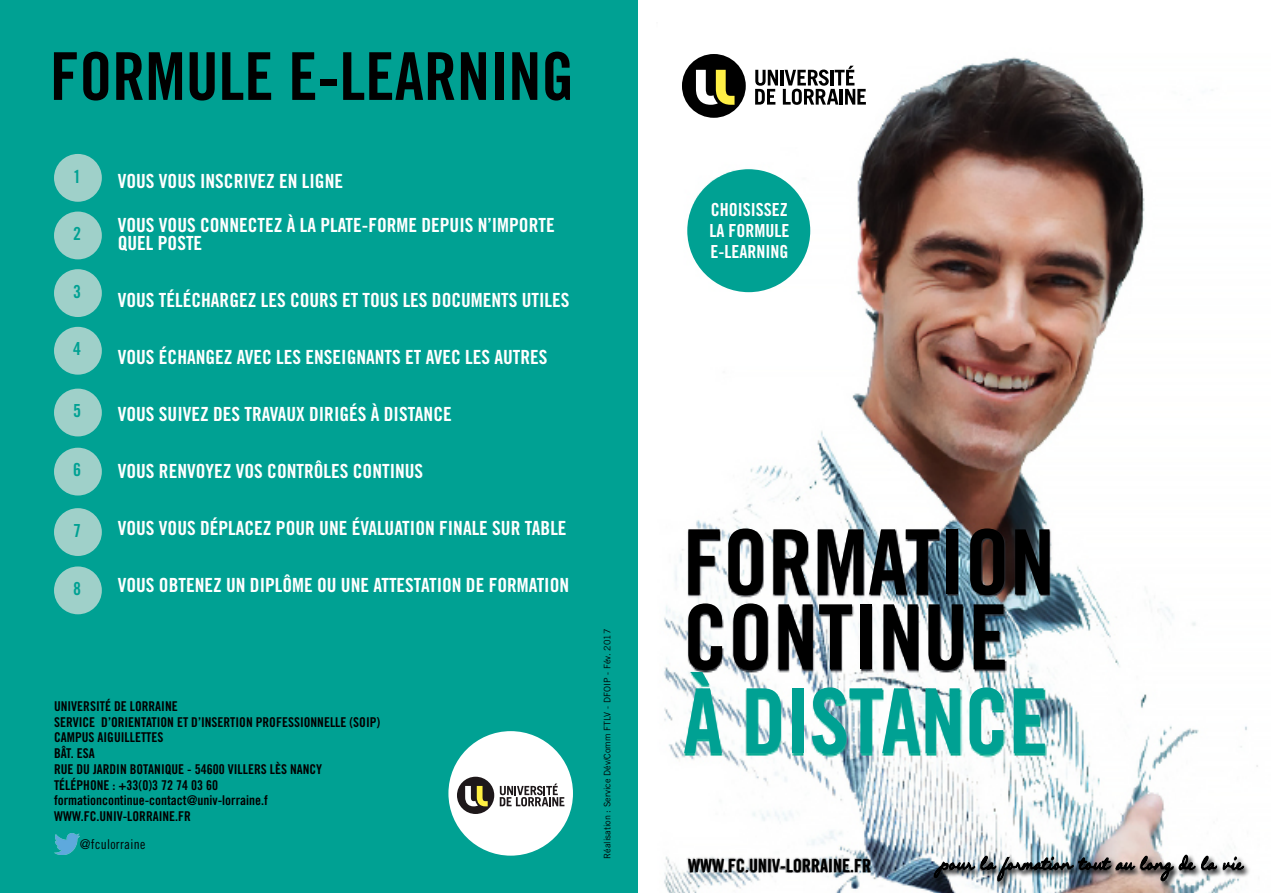
<style>
.page{position:relative;width:1276px;height:893px;background:#fff}
.page>*{position:absolute;margin:0;border:0;box-sizing:border-box;transform-origin:0 0}
.t1{font:90px/75px "Trade Gothic LT Std Bd Cn 20";color:#000}
.t2{font:90px "Trade Gothic LT Std Bd Cn 20";letter-spacing:-.01em;color:#00a193}
.t3{font:66px "Trade Gothic LT Std Bd Cn 20";color:#000}
.t4{font:19.5px/18px "Trade Gothic LT Std Bd Cn 20";color:#fff}
.t5{font:18px/21px "Trade Gothic LT Std Bd Cn 20";color:#fff;text-align:justify}
.t6{font:18px "Trade Gothic LT Std Bd Cn 20";color:#000}
.t7{font:18px "Trade Gothic LT Std Bd Cn 20";color:#00a193}
.t8{font:13.5px/15.8px "Trade Gothic LT Std Bd Cn 20";color:#000}
.t9{font:13.5px "Trade Gothic LT Std Cn 18";letter-spacing:.025em;color:#000}
.t10{font:9px "Trade Gothic LT Std";color:#000}
</style>
<div class="page">
<div style="left:0;top:0;width:638px;height:893px;background:#00a193"></div>
<div style="left:54px;top:154px;width:48px;height:48px;background:#9fd0c9;border-radius:50%"></div>
<div style="left:54px;top:269px;width:48px;height:48px;background:#9fd0c9;border-radius:50%"></div>
<div style="left:54px;top:448px;width:48px;height:47px;background:#9fd0c9;border-radius:50%"></div>
<div style="left:54px;top:212px;width:48px;height:47px;background:#9fd0c9;border-radius:50%"></div>
<div style="left:54px;top:327px;width:48px;height:48px;background:#9fd0c9;border-radius:50%"></div>
<div style="left:54px;top:389px;width:48px;height:47px;background:#9fd0c9;border-radius:50%"></div>
<div style="left:54px;top:508px;width:48px;height:48px;background:#9fd0c9;border-radius:50%"></div>
<div style="left:54px;top:566px;width:48px;height:48px;background:#9fd0c9;border-radius:50%"></div>
<div style="left:448px;top:731px;width:125px;height:125px;background:#fff;border-radius:50%"></div>
<svg style="left:500px;top:783px;width:64px;height:23px"></svg>
<div style="left:457px;top:777px;width:37px;height:37px;background:#1e181a;border-radius:50%"></div>
<svg style="left:465px;top:786px;width:23px;height:20px"></svg>
<img style="left:54px;top:834px;width:26px;height:21px">
<img style="left:664px;top:57px;width:594px;height:836px">
<div style="left:932px;top:854px;width:319px;height:35px;background:#000;opacity:.75"></div>
<img style="left:932px;top:850px;width:313px;height:33px">
<div style="left:687px;top:169px;width:123px;height:123px;background:#00a193;border-radius:50%"></div>
<svg style="left:682px;top:54px;width:229px;height:95px"></svg>
<h2 class="t3" style="left:50px;top:36px;width:526px">FORMULE E-LEARNING</h2>
<p class="t7" style="left:73px;top:165px;width:9px">1</p>
<p class="t7" style="left:73px;top:223px;width:9px">2</p>
<p class="t7" style="left:73px;top:280px;width:9px">3</p>
<p class="t7" style="left:73px;top:338px;width:9px">4</p>
<p class="t7" style="left:73px;top:400px;width:9px">5</p>
<p class="t7" style="left:73px;top:459px;width:9px">6</p>
<p class="t7" style="left:73px;top:519px;width:9px">7</p>
<p class="t7" style="left:73px;top:578px;width:9px">8</p>
<p class="t4" style="left:118px;top:172px;width:227px">VOUS VOUS INSCRIVEZ EN LIGNE</p>
<p class="t4" style="left:118px;top:216px;width:438px">VOUS VOUS CONNECTEZ À LA PLATE-FORME DEPUIS N’IMPORTE<br>QUEL POSTE</p>
<p class="t4" style="left:118px;top:291px;width:453px">VOUS TÉLÉCHARGEZ LES COURS ET TOUS LES DOCUMENTS UTILES</p>
<p class="t4" style="left:118px;top:348px;width:431px">VOUS ÉCHANGEZ AVEC LES ENSEIGNANTS ET AVEC LES AUTRES</p>
<p class="t4" style="left:118px;top:405px;width:335px">VOUS SUIVEZ DES TRAVAUX DIRIGÉS À DISTANCE</p>
<p class="t4" style="left:118px;top:462px;width:307px">VOUS RENVOYEZ VOS CONTRÔLES CONTINUS</p>
<p class="t4" style="left:118px;top:519px;width:450px">VOUS VOUS DÉPLACEZ POUR UNE ÉVALUATION FINALE SUR TABLE</p>
<p class="t4" style="left:118px;top:576px;width:453px">VOUS OBTENEZ UN DIPLÔME OU UNE ATTESTATION DE FORMATION</p>
<p class="t8" style="left:54px;top:698px;width:328px">UNIVERSITÉ DE LORRAINE<br>SERVICE D’ORIENTATION ET D’INSERTION PROFESSIONNELLE (SOIP)<br>CAMPUS AIGUILLETTES<br>BÂT. ESA<br>RUE DU JARDIN BOTANIQUE - 54600 VILLERS LÈS NANCY TÉLÉPHONE : +33(0)3 72 74 03 60 formationcontinue-contact@univ-lorraine.f WWW.FC.UNIV-LORRAINE.FR</p>
<p class="t9" style="left:80px;top:836px;width:67px">@fculorraine</p>
<p class="t10" style="left:602px;top:859px;width:231px;rotate:-90deg">Réalisation : Service Dév/Comm FTLV - DFOIP - Fév. 2017</p>
<p class="t5" style="left:709px;top:199px;width:81px">CHOISISSEZ LA FORMULE E-LEARNING</p>
<h1 class="t1" style="left:683px;top:524px;width:373px">FORMATION<br>CONTINUE</h1>
<h1 class="t2" style="left:683px;top:666px;width:367px">À DISTANCE</h1>
<p class="t6" style="left:688px;top:854px;width:184px">WWW.FC.UNIV-LORRAINE.FR</p>
</div>
